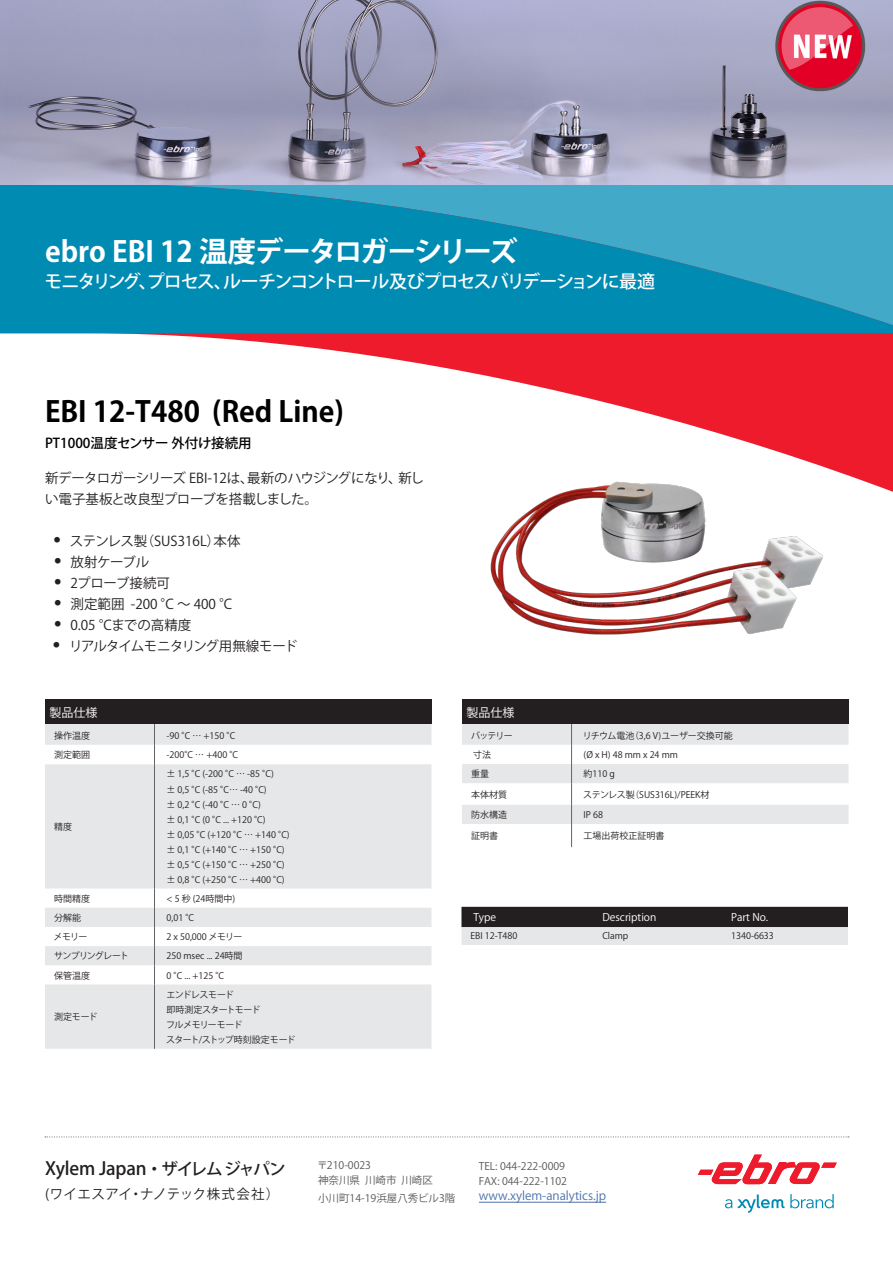
<style>
.page{position:relative;width:893px;height:1263px;background:#fff}
.page>*{position:absolute;margin:0;border:0;box-sizing:border-box;transform-origin:0 0}
.t1{font:700 28.5px "Koz Go Pr 6 N";letter-spacing:-.03em;color:#fff}
.t2{font:700 28.5px "Koz Go Pr 6 N";color:#000}
.t3{font:500 18px "Koz Go Pr 6 N";letter-spacing:-.07em;color:#fff}
.t4{font:500 18px "Koz Go Pr 6 N";letter-spacing:-.01em;color:#231f20}
.t5{font:13.5px/21px "Koz Go Pr 6 N";letter-spacing:-.015em;color:#231f20}
.t6{font:13.5px "Koz Go Pr 6 N";letter-spacing:-.06em;color:#231f20}
.t7{font:13.5px "Koz Go Pr 6 N";letter-spacing:.02em;color:#231f20}
.t8{font:500 13.5px "Koz Go Pr 6 N";color:#000}
.t9{font:12px "Koz Go Pr 6 N";color:#4d72ac}
.t10{font:12px "Koz Go Pr 6 N";color:#fff}
.t11{font:10.5px/15px "Koz Go Pr 6 N";color:#57585a}
.t12{font:10.5px "Koz Go Pr 6 N";color:#fff}
.t13{font:9px "Koz Go Pr 6 N";color:#231f20}
.t14{font:9px/15px "Koz Go Pr 6 N";letter-spacing:-.06em;color:#231f20}
.t15{font:9px "Koz Go Pr 6 N";letter-spacing:-.025em;color:#231f20}
.t16{font:9px "Koz Go Pr 6 N";letter-spacing:-.08em;color:#231f20}
.s1{font-weight:700;font-size:21px}
.s2{font-size:16.5px}
</style>
<div class="page">
<svg style="left:725px;top:1199px;width:7px;height:9px"></svg>
<svg style="left:738px;top:1194px;width:96px;height:19px"></svg>
<svg style="left:698px;top:1154px;width:139px;height:30px"></svg>
<svg style="left:0;top:333px;width:893px;height:159px"></svg>
<svg style="left:0;top:184px;width:893px;height:149px;background:#1493b9"></svg>
<img style="left:0;top:0;width:893px;height:184px">
<hr style="left:479px;top:1202px;width:127px;height:1px;background:#4d72ac">
<svg style="left:45px;top:1136px;width:804px;height:1px"></svg>
<div style="left:45px;top:699px;width:386px;height:25px;background:#231f20"></div>
<svg style="left:45px;top:724px;width:386px;height:325px;fill:#e6e7e9"></svg>
<svg style="left:154px;top:724px;width:1px;height:40px"></svg>
<hr style="left:154px;top:764px;width:1px;height:124px;background:#636366">
<svg style="left:154px;top:888px;width:1px;height:96px"></svg>
<hr style="left:154px;top:984px;width:1px;height:65px;background:#636366">
<div style="left:462px;top:699px;width:386px;height:25px;background:#231f20"></div>
<svg style="left:462px;top:724px;width:386px;height:123px"></svg>
<svg style="left:461px;top:907px;width:387px;height:38px;background:#7f7e7f"></svg>
<img style="left:487px;top:463px;width:341px;height:172px">
<p class="t1" style="left:45px;top:235px;width:474px">ebro EBI 12 温度データロガーシリーズ</p>
<p class="t3" style="left:44px;top:271px;width:612px">モニタリング、プロセス、ルーチンコントロール及びプロセスバリデーションに最適</p>
<p class="t2" style="left:45px;top:395px;width:300px">EBI 12-T480 (Red Line)</p>
<p class="t8" style="left:45px;top:436px;width:208px">PT1000温度センサー 外付け接続用</p>
<p class="t5" style="left:45px;top:468px;width:381px">新データロガーシリーズ EBI-12は、最新のハウジングになり、新しい電子基板と改良型プローブを搭載しました。</p>
<p class="t5" style="left:53px;top:531px;width:189px"><span class="s1">•</span> ステンレス製（SUS316L）本体</p>
<p class="t5" style="left:54px;top:552px;width:97px"><span class="s1">•</span> 放射ケーブル</p>
<p class="t5" style="left:54px;top:573px;width:118px"><span class="s1">•</span> 2プローブ接続可</p>
<p class="t5" style="left:54px;top:594px;width:180px"><span class="s1">•</span> 測定範囲 -200 °C ～ 400 °C</p>
<p class="t5" style="left:54px;top:615px;width:139px"><span class="s1">•</span> 0.05 °Cまでの高精度</p>
<p class="t6" style="left:53px;top:638px;width:246px"><span class="s1">•</span> リアルタイムモニタリング用無線モード</p>
<p class="t10" style="left:50px;top:705px;width:49px">製品仕様</p>
<p class="t13" style="left:54px;top:730px;width:37px">操作温度</p>
<p class="t13" style="left:166px;top:730px;width:70px">-90 °C … +150 °C</p>
<p class="t13" style="left:54px;top:750px;width:37px">測定範囲</p>
<p class="t13" style="left:166px;top:750px;width:73px">-200°C … +400 °C</p>
<p class="t13" style="left:54px;top:822px;width:19px">精度</p>
<p class="t13" style="left:166px;top:769px;width:109px">± 1,5 °C (-200 °C … -85 °C)</p>
<p class="t13" style="left:166px;top:784px;width:102px">± 0,5 °C (-85 °C… -40 °C)</p>
<p class="t13" style="left:166px;top:799px;width:96px">± 0,2 °C (-40 °C … 0 °C)</p>
<p class="t13" style="left:166px;top:814px;width:101px">± 0,1 °C (0 °C ... +120 °C)</p>
<p class="t13" style="left:166px;top:829px;width:125px">± 0,05 °C (+120 °C … +140 °C)</p>
<p class="t13" style="left:166px;top:844px;width:120px">± 0,1 °C (+140 °C … +150 °C)</p>
<p class="t13" style="left:166px;top:859px;width:120px">± 0,5 °C (+150 °C … +250 °C)</p>
<p class="t13" style="left:166px;top:874px;width:120px">± 0,8 °C (+250 °C … +400 °C)</p>
<p class="t13" style="left:54px;top:893px;width:37px">時間精度</p>
<p class="t13" style="left:166px;top:893px;width:70px">&lt; 5 秒 (24時間中)</p>
<p class="t13" style="left:54px;top:912px;width:28px">分解能</p>
<p class="t13" style="left:166px;top:912px;width:29px">0,01 °C</p>
<p class="t13" style="left:54px;top:932px;width:35px">メモリー</p>
<p class="t15" style="left:166px;top:932px;width:77px">2 x 50,000 メモリー</p>
<p class="t16" style="left:54px;top:951px;width:76px">サンプリングレート</p>
<p class="t13" style="left:166px;top:951px;width:78px">250 msec ... 24時間</p>
<p class="t13" style="left:54px;top:970px;width:37px">保管温度</p>
<p class="t13" style="left:166px;top:970px;width:59px">0 °C ... +125 °C</p>
<p class="t13" style="left:54px;top:1012px;width:45px">測定モード</p>
<p class="t14" style="left:166px;top:987px;width:96px">エンドレスモード<br>即時測定スタートモード</p>
<p class="t14" style="left:166px;top:1017px;width:131px">フルメモリーモード<br>スタート/ストップ時刻設定モード</p>
<p class="t10" style="left:467px;top:705px;width:49px">製品仕様</p>
<p class="t13" style="left:471px;top:730px;width:43px">バッテリー</p>
<p class="t13" style="left:583px;top:730px;width:152px">リチウム電池（3,6 V)ユーザー交換可能</p>
<p class="t13" style="left:473px;top:750px;width:19px">寸法</p>
<p class="t13" style="left:584px;top:750px;width:96px">(Ø x H) 48 mm x 24 mm</p>
<p class="t13" style="left:471px;top:769px;width:19px">重量</p>
<p class="t13" style="left:584px;top:769px;width:33px">約110 g</p>
<p class="t13" style="left:471px;top:789px;width:37px">本体材質</p>
<p class="t13" style="left:583px;top:789px;width:128px">ステンレス製（SUS316L)/PEEK材</p>
<p class="t13" style="left:471px;top:810px;width:37px">防水構造</p>
<p class="t13" style="left:584px;top:810px;width:21px">IP 68</p>
<p class="t13" style="left:471px;top:831px;width:28px">証明書</p>
<p class="t13" style="left:584px;top:831px;width:82px">工場出荷校正証明書</p>
<p class="t12" style="left:473px;top:911px;width:24px">Type</p>
<p class="t12" style="left:602px;top:911px;width:56px">Description</p>
<p class="t12" style="left:731px;top:911px;width:39px">Part No.</p>
<p class="t13" style="left:470px;top:930px;width:48px">EBI 12-T480</p>
<p class="t13" style="left:602px;top:930px;width:28px">Clamp</p>
<p class="t13" style="left:731px;top:930px;width:44px">1340-6633</p>
<h2 class="t4" style="left:45px;top:1159px;width:242px">Xylem Japan <span class="s2">・ ザイレム ジャパン</span></h2>
<h3 class="t7" style="left:45px;top:1187px;width:236px">(ワイエスアイ・ナノテック株式会社）</h3>
<p class="t11" style="left:317px;top:1158px;width:117px">〒210-0023<br>神奈川県 川崎市 川崎区</p>
<p class="t11" style="left:318px;top:1191px;width:139px">小川町14-19浜屋八秀ビル3階</p>
<p class="t11" style="left:479px;top:1159px;width:90px">TEL: 044-222-0009<br>FAX: 044-222-1102</p>
<h3 class="t9" style="left:479px;top:1189px;width:129px">www.xylem-analytics.jp</h3>
</div>
